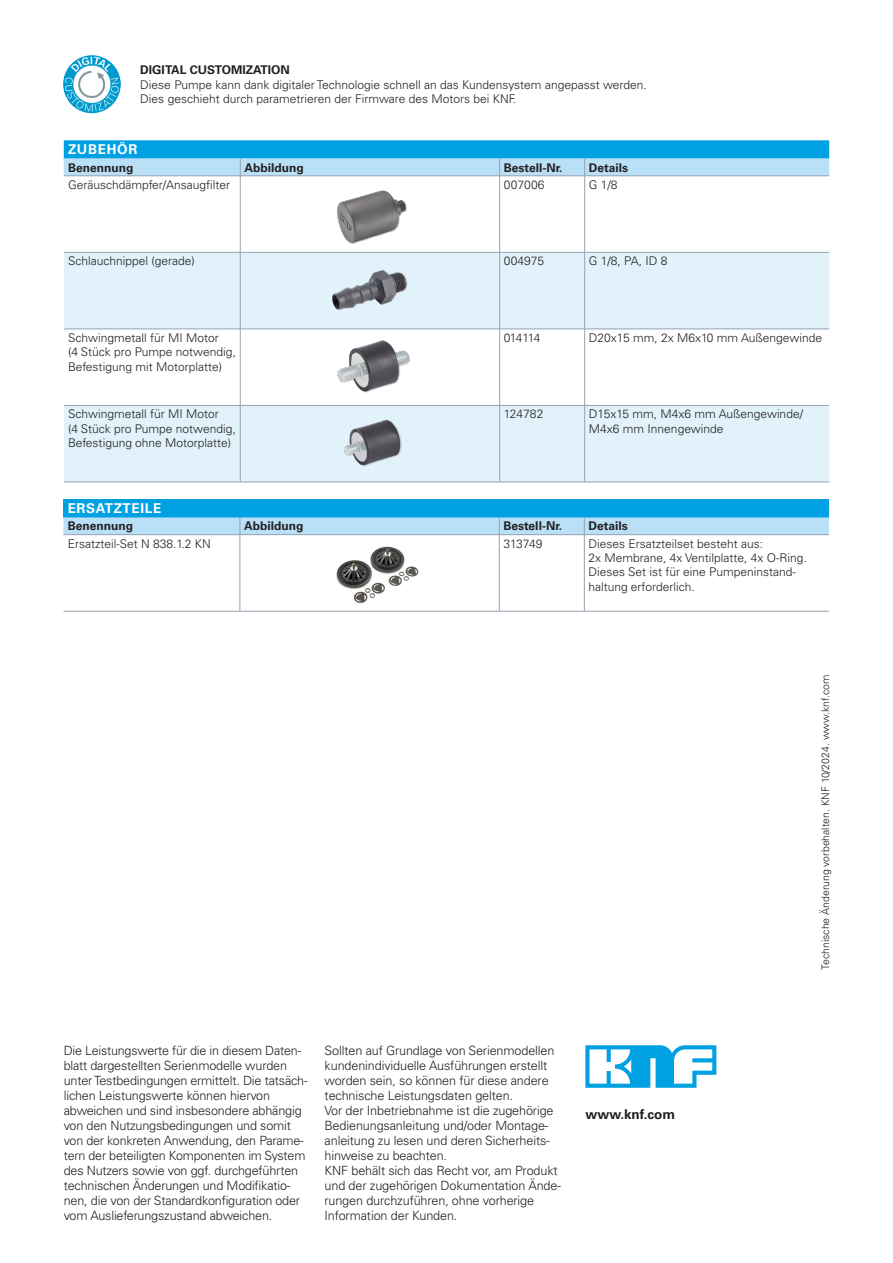
<style>
.page{position:relative;width:893px;height:1263px;background:#fff}
.page>*{position:absolute;margin:0;border:0;box-sizing:border-box;transform-origin:0 0}
.Titel_Headline_Tabelle{font:700 13.5px "Univers LT Pro 65";letter-spacing:.05em;color:#fff}
.Adresse_Firmenbezeichnung{font:700 13.5px "Univers LT Pro 65";color:#231f20}
.Fußzeile{font:300 12.75px/15px "Univers LT Pro 45";letter-spacing:-.015em;color:#231f20}
.Fließtext_Tabelle{font:300 12px/14.4px "Univers LT Pro 45";color:#231f20}
.Titel_Kopfzeile_Tabelle{font:700 12px "Univers LT Pro 65";color:#231f20}
.Druckkennung{font:300 10.5px "Univers LT Pro 45";color:#231f20}
</style>
<div class="page">
<svg style="left:585px;top:1045px;width:131px;height:43px"></svg>
<div style="left:63px;top:499px;width:766px;height:18px;background:#00a1e3"></div>
<div style="left:63px;top:517px;width:766px;height:17px;background:#b9e0f6"></div>
<hr style="left:240px;top:535px;width:1px;height:76px;background:#95a2b0">
<hr style="left:499px;top:535px;width:1px;height:76px;background:#95a2b0">
<hr style="left:584px;top:535px;width:1px;height:76px;background:#95a2b0">
<hr style="left:63px;top:534px;width:177px;height:1px;background:#95a2b0">
<hr style="left:240px;top:534px;width:259px;height:1px;background:#95a2b0">
<hr style="left:499px;top:534px;width:85px;height:1px;background:#95a2b0">
<hr style="left:584px;top:534px;width:245px;height:1px;background:#95a2b0">
<hr style="left:63px;top:611px;width:177px;height:1px;background:#95a2b0">
<hr style="left:240px;top:611px;width:259px;height:1px;background:#95a2b0">
<hr style="left:499px;top:611px;width:85px;height:1px;background:#95a2b0">
<hr style="left:584px;top:611px;width:245px;height:1px;background:#95a2b0">
<img style="left:336px;top:546px;width:83px;height:58px">
<svg style="left:64px;top:253px;width:765px;height:229px;fill:#e1f2fb"></svg>
<hr style="left:64px;top:176px;width:176px;height:1px;background:#95a2b0">
<hr style="left:240px;top:176px;width:260px;height:1px;background:#95a2b0">
<hr style="left:500px;top:176px;width:85px;height:1px;background:#95a2b0">
<hr style="left:585px;top:176px;width:244px;height:1px;background:#95a2b0">
<hr style="left:64px;top:252px;width:176px;height:1px;background:#95a2b0">
<hr style="left:240px;top:252px;width:260px;height:1px;background:#95a2b0">
<hr style="left:500px;top:252px;width:85px;height:1px;background:#95a2b0">
<hr style="left:585px;top:252px;width:244px;height:1px;background:#95a2b0">
<hr style="left:64px;top:329px;width:176px;height:1px;background:#95a2b0">
<hr style="left:240px;top:329px;width:260px;height:1px;background:#95a2b0">
<hr style="left:500px;top:329px;width:85px;height:1px;background:#95a2b0">
<hr style="left:585px;top:329px;width:244px;height:1px;background:#95a2b0">
<hr style="left:64px;top:405px;width:176px;height:1px;background:#95a2b0">
<hr style="left:240px;top:405px;width:260px;height:1px;background:#95a2b0">
<hr style="left:500px;top:405px;width:85px;height:1px;background:#95a2b0">
<hr style="left:585px;top:405px;width:244px;height:1px;background:#95a2b0">
<hr style="left:64px;top:482px;width:176px;height:1px;background:#95a2b0">
<hr style="left:240px;top:482px;width:260px;height:1px;background:#95a2b0">
<hr style="left:500px;top:482px;width:85px;height:1px;background:#95a2b0">
<hr style="left:585px;top:482px;width:244px;height:1px;background:#95a2b0">
<hr style="left:240px;top:176px;width:1px;height:76px;background:#95a2b0">
<hr style="left:499px;top:176px;width:1px;height:76px;background:#95a2b0">
<hr style="left:240px;top:253px;width:1px;height:76px;background:#95a2b0">
<hr style="left:499px;top:253px;width:1px;height:76px;background:#95a2b0">
<hr style="left:240px;top:329px;width:1px;height:76px;background:#95a2b0">
<hr style="left:499px;top:329px;width:1px;height:76px;background:#95a2b0">
<hr style="left:240px;top:406px;width:1px;height:76px;background:#95a2b0">
<hr style="left:499px;top:406px;width:1px;height:76px;background:#95a2b0">
<svg style="left:64px;top:140px;width:765px;height:36px;background:#5cbfeb"></svg>
<hr style="left:584px;top:176px;width:1px;height:76px;background:#95a2b0">
<hr style="left:584px;top:253px;width:1px;height:76px;background:#95a2b0">
<hr style="left:584px;top:329px;width:1px;height:76px;background:#95a2b0">
<hr style="left:584px;top:406px;width:1px;height:76px;background:#95a2b0">
<img style="left:337px;top:190px;width:70px;height:54px">
<img style="left:291px;top:257px;width:165px;height:67px">
<img style="left:288px;top:333px;width:181px;height:67px">
<img style="left:274px;top:410px;width:207px;height:67px">
<img style="left:63px;top:55px;width:58px;height:59px">
<p class="Titel_Kopfzeile_Tabelle" style="left:140px;top:61px;width:151px">DIGITAL CUSTOMIZATION</p>
<p class="Fließtext_Tabelle" style="left:140px;top:77px;width:508px">Diese Pumpe kann dank digitaler Technologie schnell an das Kundensystem angepasst werden.</p>
<p class="Fließtext_Tabelle" style="left:140px;top:91px;width:377px">Dies geschieht durch parametrieren der Firmware des Motors bei KNF.</p>
<p class="Titel_Headline_Tabelle" style="left:68px;top:140px;width:71px">ZUBEHÖR</p>
<p class="Titel_Kopfzeile_Tabelle" style="left:68px;top:159px;width:67px">Benennung</p>
<p class="Titel_Kopfzeile_Tabelle" style="left:244px;top:159px;width:61px">Abbildung</p>
<p class="Titel_Kopfzeile_Tabelle" style="left:504px;top:159px;width:60px">Bestell-Nr.</p>
<p class="Titel_Kopfzeile_Tabelle" style="left:589px;top:159px;width:41px">Details</p>
<p class="Fließtext_Tabelle" style="left:68px;top:177px;width:164px">Geräuschdämpfer/Ansaugfilter</p>
<p class="Fließtext_Tabelle" style="left:504px;top:177px;width:42px">007006</p>
<p class="Fließtext_Tabelle" style="left:589px;top:177px;width:30px">G 1/8</p>
<p class="Fließtext_Tabelle" style="left:68px;top:253px;width:128px">Schlauchnippel (gerade)</p>
<p class="Fließtext_Tabelle" style="left:504px;top:253px;width:42px">004975</p>
<p class="Fließtext_Tabelle" style="left:589px;top:253px;width:80px">G 1/8, PA, ID 8</p>
<p class="Fließtext_Tabelle" style="left:68px;top:330px;width:152px">Schwingmetall für MI Motor</p>
<p class="Fließtext_Tabelle" style="left:68px;top:344px;width:169px">(4 Stück pro Pumpe notwendig,<br>Befestigung mit Motorplatte)</p>
<p class="Fließtext_Tabelle" style="left:68px;top:407px;width:152px">Schwingmetall für MI Motor</p>
<p class="Fließtext_Tabelle" style="left:68px;top:421px;width:169px">(4 Stück pro Pumpe notwendig,<br>Befestigung ohne Motorplatte)</p>
<p class="Fließtext_Tabelle" style="left:504px;top:330px;width:38px">014114</p>
<p class="Fließtext_Tabelle" style="left:589px;top:330px;width:235px">D20x15 mm, 2x M6x10 mm Außengewinde</p>
<p class="Fließtext_Tabelle" style="left:504px;top:407px;width:41px">124782</p>
<p class="Fließtext_Tabelle" style="left:589px;top:407px;width:216px">D15x15 mm, M4x6 mm Außengewinde/<br>M4x6 mm Innengewinde</p>
<p class="Titel_Headline_Tabelle" style="left:68px;top:499px;width:95px">ERSATZTEILE</p>
<p class="Titel_Kopfzeile_Tabelle" style="left:68px;top:518px;width:67px">Benennung</p>
<p class="Titel_Kopfzeile_Tabelle" style="left:244px;top:518px;width:61px">Abbildung</p>
<p class="Titel_Kopfzeile_Tabelle" style="left:504px;top:518px;width:60px">Bestell-Nr.</p>
<p class="Titel_Kopfzeile_Tabelle" style="left:589px;top:518px;width:41px">Details</p>
<p class="Fließtext_Tabelle" style="left:68px;top:536px;width:145px">Ersatzteil-Set N 838.1.2 KN</p>
<p class="Fließtext_Tabelle" style="left:504px;top:536px;width:40px">313749</p>
<p class="Fließtext_Tabelle" style="left:589px;top:536px;width:176px">Dieses Ersatzteilset besteht aus:</p>
<p class="Fließtext_Tabelle" style="left:589px;top:550px;width:220px">2x Membrane, 4x Ventilplatte, 4x O-Ring.</p>
<p class="Fließtext_Tabelle" style="left:589px;top:565px;width:209px">Dieses Set ist für eine Pumpeninstand&shy;haltung erforderlich.</p>
<p class="Fußzeile" style="left:64px;top:1042px;width:245px">Die Leistungswerte für die in diesem Daten&shy;blatt dargestellten Serienmodelle wurden unter Testbedingungen ermittelt. Die tatsäch&shy;lichen Leistungswerte können hiervon abweichen und sind insbesondere abhängig von den Nutzungsbedingungen und somit von der konkreten Anwendung, den Parame&shy;tern der beteiligten Komponenten im System des Nutzers sowie von ggf. durchgeführten technischen Änderungen und Modifikatio&shy;nen, die von der Standardkonfiguration oder vom Auslieferungszustand abweichen.</p>
<p class="Fußzeile" style="left:325px;top:1042px;width:231px">Sollten auf Grundlage von Serienmodellen kundenindividuelle Ausführungen erstellt worden sein, so können für diese andere technische Leistungsdaten gelten.</p>
<p class="Fußzeile" style="left:325px;top:1102px;width:231px">Vor der Inbetriebnahme ist die zugehörige Bedienungsanleitung und/oder Montage&shy;anleitung zu lesen und deren Sicherheits&shy;hinweise zu beachten.</p>
<p class="Fußzeile" style="left:325px;top:1162px;width:238px">KNF behält sich das Recht vor, am Produkt und der zugehörigen Dokumentation Ände&shy;rungen durchzuführen, ohne vorherige Information der Kunden.</p>
<p class="Adresse_Firmenbezeichnung" style="left:585px;top:1104px;width:91px">www.knf.com</p>
<p class="Druckkennung" style="left:819px;top:969px;width:296px;rotate:-90deg">Technische Änderung vorbehalten. KNF 10/2024. www.knf.com</p>
</div>
